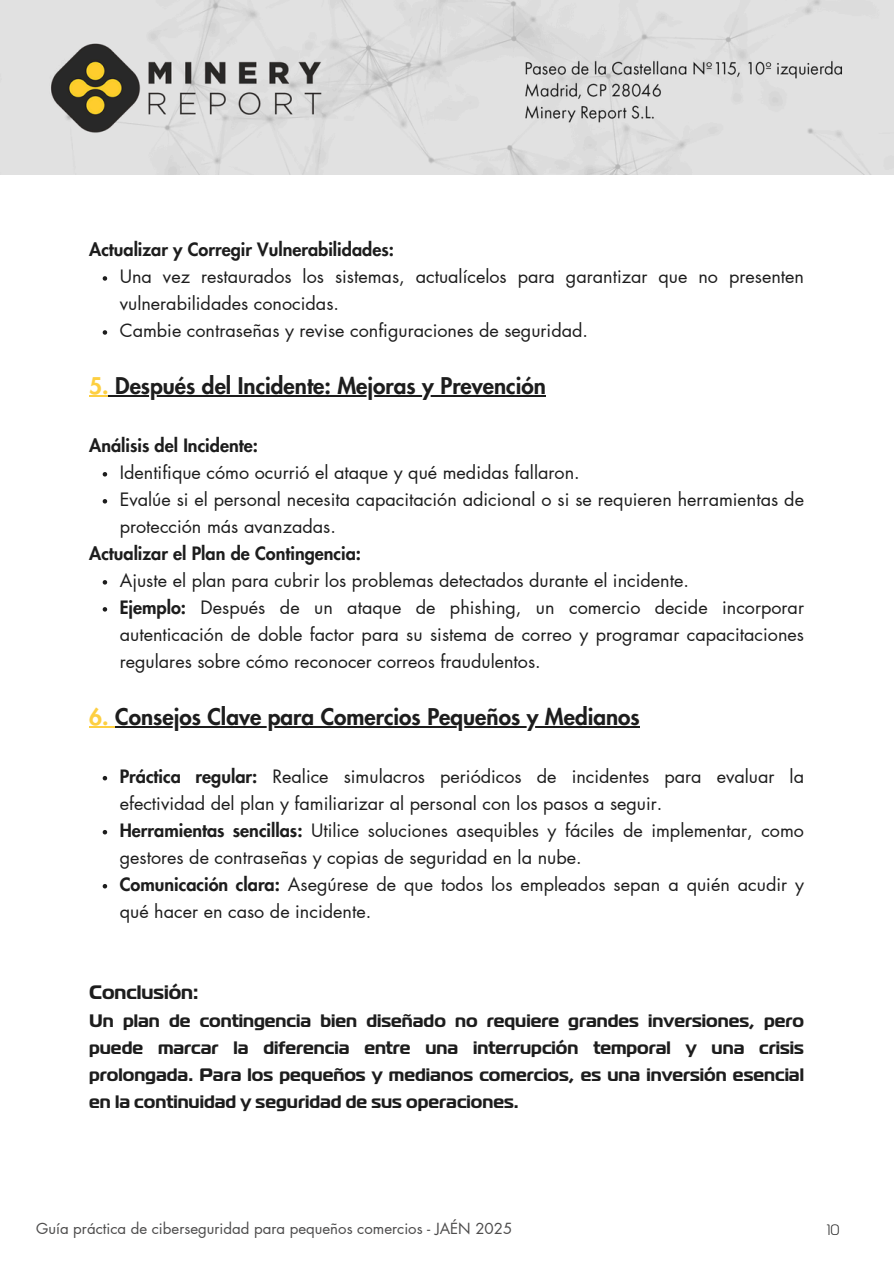
<style>
.page{position:relative;width:894px;height:1264px;background:#fff}
.page>*{position:absolute;margin:0;border:0;box-sizing:border-box;transform-origin:0 0}
.t1{font:800 22.5px "Futura LT Pro";color:#1d1d1d}
.t2{font:700 19.5px "Magistral";color:#1d1d1d}
.t3{font:18px/27px "Futura LT Pro";color:#1d1d1d}
.t4{font:700 18px/27px "Magistral";color:#1d1d1d;text-align:justify}
.t5{font:800 18px "Futura LT Pro";color:#1d1d1d}
.t6{font:15px "Futura LT Pro";color:#4d4c4c}
.t7{font:300 15px "Magistral";color:#1d1d1d}
.s1{color:#fdcf41}
.s2{font-weight:800}
</style>
<div class="page">
<img style="left:0;top:0;width:893px;height:175px">
<svg style="left:103px;top:276px;width:4px;height:5px"></svg>
<svg style="left:103px;top:330px;width:4px;height:5px"></svg>
<svg style="left:89px;top:395px;width:20px;height:1px"></svg>
<hr style="left:109px;top:395px;width:436px;height:1px;background:#1d1d1d">
<svg style="left:103px;top:472px;width:4px;height:4px"></svg>
<svg style="left:103px;top:499px;width:4px;height:4px"></svg>
<svg style="left:103px;top:580px;width:4px;height:4px"></svg>
<svg style="left:103px;top:607px;width:4px;height:4px"></svg>
<svg style="left:89px;top:726px;width:26px;height:1px"></svg>
<hr style="left:115px;top:726px;width:524px;height:1px;background:#1d1d1d">
<svg style="left:103px;top:776px;width:4px;height:4px"></svg>
<svg style="left:103px;top:830px;width:4px;height:4px"></svg>
<svg style="left:103px;top:884px;width:4px;height:4px"></svg>
<h2 class="t5" style="left:89px;top:241px;width:306px">Actualizar y Corregir Vulnerabilidades:</h2>
<p class="t3" style="left:120px;top:263px;width:685px">Una vez restaurados los sistemas, actualícelos para garantizar que no presenten vulnerabilidades conocidas.</p>
<p class="t3" style="left:120px;top:317px;width:469px">Cambie contraseñas y revise configuraciones de seguridad.</p>
<h1 class="t1" style="left:89px;top:376px;width:458px"><span class="s1">5.</span> Después del Incidente: Mejoras y Prevención</h1>
<h2 class="t5" style="left:89px;top:437px;width:170px">Análisis del Incidente:</h2>
<p class="t3" style="left:120px;top:459px;width:461px">Identifique cómo ocurrió el ataque y qué medidas fallaron.</p>
<p class="t3" style="left:120px;top:486px;width:685px">Evalúe si el personal necesita capacitación adicional o si se requieren herramientas de protección más avanzadas.</p>
<h2 class="t5" style="left:89px;top:545px;width:273px">Actualizar el Plan de Contingencia:</h2>
<p class="t3" style="left:120px;top:567px;width:570px">Ajuste el plan para cubrir los problemas detectados durante el incidente.</p>
<p class="t3" style="left:120px;top:594px;width:685px;text-align:justify"><span class="s2">Ejemplo:</span> Después de un ataque de phishing, un comercio decide incorporar autenticación de doble factor para su sistema de correo y programar capacitaciones regulares sobre cómo reconocer correos fraudulentos.</p>
<h1 class="t1" style="left:89px;top:706px;width:552px"><span class="s1">6.</span> Consejos Clave para Comercios Pequeños y Medianos</h1>
<p class="t5" style="left:120px;top:767px;width:139px">Práctica regular:</p>
<p class="t3" style="left:120px;top:763px;width:685px;text-indent:153px">Realice simulacros periódicos de incidentes para evaluar la efectividad del plan y familiarizar al personal con los pasos a seguir.<br><span class="s2">Herramientas sencillas:</span> Utilice soluciones asequibles y fáciles de implementar, como</p>
<p class="t3" style="left:120px;top:844px;width:685px">gestores de contraseñas y copias de seguridad en la nube.<br><span class="s2">Comunicación clara:</span> Asegúrese de que todos los empleados sepan a quién acudir y</p>
<h2 class="t3" style="left:120px;top:898px;width:253px">qué hacer en caso de incidente.</h2>
<h2 class="t2" style="left:89px;top:979px;width:111px">Conclusión:</h2>
<p class="t4" style="left:89px;top:1007px;width:716px">Un plan de contingencia bien diseñado no requiere grandes inversiones, pero puede marcar la diferencia entre una interrupción temporal y una crisis prolongada. Para los pequeños y medianos comercios, es una inversión esencial en la continuidad y seguridad de sus operaciones.</p>
<p class="t6" style="left:36px;top:1221px;width:477px">Guía práctica de ciberseguridad para pequeños comercios - JAÉN 2025</p>
<p class="t7" style="left:826px;top:1220px;width:14px">10</p>
</div>
